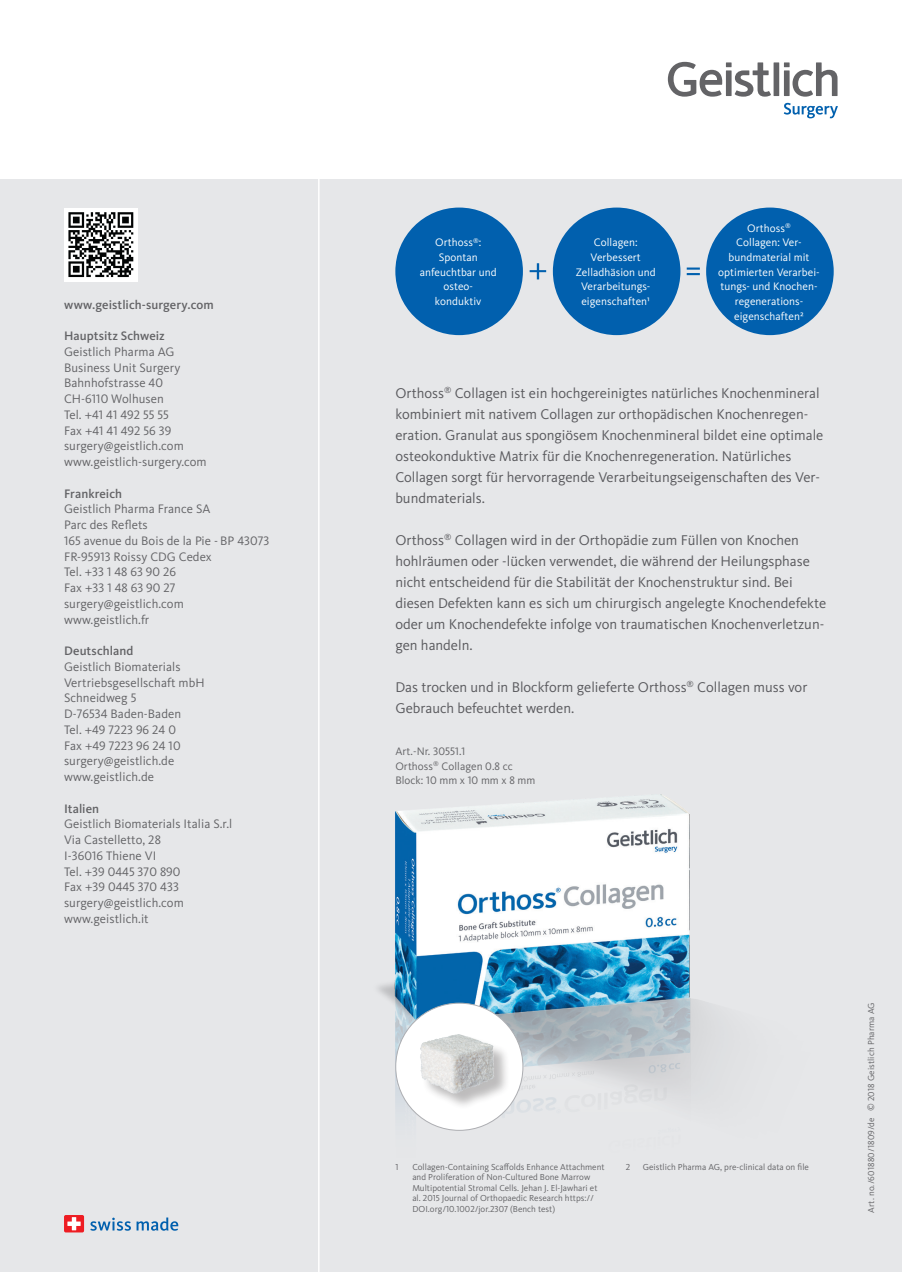
<style>
.page{position:relative;width:902px;height:1272px;background:#fff}
.page>*{position:absolute;margin:0;border:0;box-sizing:border-box;transform-origin:0 0}
.t1{font:14.7px/21px "Kievit Pro";color:#636366}
.t2{font:12.75px/15.8px "Kievit Pro";letter-spacing:.005em;color:#636366}
.t3{font:500 12.75px "Kievit Pro";letter-spacing:.005em;color:#636366}
.t4{font:11.25px/14.7px "Kievit Pro";letter-spacing:.005em;color:#fff;text-align:center}
.t5{font:11.25px/14.7px "Kievit Pro";letter-spacing:.005em;color:#636366}
.t6{font:9px/10.5px "Kievit Pro";color:#636366}
</style>
<div class="page">
<div style="left:0;top:179px;width:902px;height:1093px;background:#e6e7e9"></div>
<hr style="left:318px;top:179px;width:2px;height:1093px;background:#fff">
<svg style="left:668px;top:62px;width:169px;height:35px"></svg>
<svg style="left:784px;top:103px;width:54px;height:15px"></svg>
<img style="left:378px;top:794px;width:334px;height:337px">
<div style="left:396px;top:1003px;width:127px;height:127px;background:#fff;border-radius:50%"></div>
<div style="left:421px;top:1034px;width:89px;height:76px;background:#231f20;opacity:.3"></div>
<img style="left:420px;top:1034px;width:37px;height:59px">
<div style="left:395px;top:208px;width:128px;height:127px;background:#0160ae;border-radius:50%"></div>
<div style="left:553px;top:208px;width:127px;height:127px;background:#0160ae;border-radius:50%"></div>
<div style="left:706px;top:208px;width:128px;height:127px;background:#0160ae;border-radius:50%"></div>
<svg style="left:530px;top:263px;width:16px;height:16px"></svg>
<svg style="left:687px;top:267px;width:13px;height:8px"></svg>
<svg style="left:90px;top:1217px;width:41px;height:14px"></svg>
<svg style="left:137px;top:1217px;width:41px;height:14px"></svg>
<div style="left:64px;top:1215px;width:20px;height:17px;background:#ee1d23;border-radius:2px"></div>
<svg style="left:67px;top:1217px;width:14px;height:13px"></svg>
<div style="left:64px;top:208px;width:74px;height:73px;background:#fff"></div>
<div style="left:66px;top:210px;width:70px;height:69px;background:linear-gradient(to bottom,#fff,#fff)"></div>
<svg style="left:68px;top:212px;width:65px;height:65px"></svg>
<p class="t3" style="left:64px;top:297px;width:151px">www.geistlich-surgery.com</p>
<p class="t3" style="left:64px;top:328px;width:102px">Hauptsitz Schweiz</p>
<p class="t2" style="left:64px;top:344px;width:144px">Geistlich Pharma AG<br>Business Unit Surgery<br>Bahnhofstrasse 40<br>CH-6110 Wolhusen<br>Tel. +41 41 492 55 55<br>Fax +41 41 492 56 39 surgery@geistlich.com www.geistlich-surgery.com</p>
<p class="t3" style="left:64px;top:486px;width:60px">Frankreich</p>
<p class="t2" style="left:64px;top:501px;width:207px">Geistlich Pharma France SA<br>Parc des Reflets<br>165 avenue du Bois de la Pie - BP 43073<br>FR-95913 Roissy CDG Cedex<br>Tel. +33 1 48 63 90 26<br>Fax +33 1 48 63 90 27 surgery@geistlich.com www.geistlich.fr</p>
<p class="t3" style="left:64px;top:643px;width:71px">Deutschland</p>
<p class="t2" style="left:64px;top:659px;width:142px">Geistlich Biomaterials<br>Vertriebsgesellschaft mbH<br>Schneidweg 5<br>D-76534 Baden-Baden<br>Tel. +49 7223 96 24 0<br>Fax +49 7223 96 24 10 surgery@geistlich.de www.geistlich.de</p>
<p class="t3" style="left:64px;top:801px;width:37px">Italien</p>
<p class="t2" style="left:64px;top:816px;width:170px">Geistlich Biomaterials Italia S.r.l<br>Via Castelletto, 28<br>I-36016 Thiene VI<br>Tel. +39 0445 370 890<br>Fax +39 0445 370 433 surgery@geistlich.com www.geistlich.it</p>
<p class="t4" style="left:420px;top:235px;width:78px">Orthoss<sup>®</sup>:<br>Spontan anfeuchtbar und osteo&shy;konduktiv</p>
<p class="t4" style="left:576px;top:235px;width:82px">Collagen:<br>Verbessert<br>Zelladhäsion und<br>Verarbeitungs&shy;eigenschaften¹</p>
<p class="t4" style="left:718px;top:220px;width:103px">Orthoss<sup>®<br></sup>Collagen: Ver&shy;bundmaterial mit optimierten Verarbei&shy;tungs- und Knochen&shy;regenerations&shy;eigenschaften²</p>
<p class="t1" style="left:395px;top:382px;width:430px">Orthoss<sup>®</sup> Collagen ist ein hochgereinigtes natürliches Knochenmineral kombiniert mit nativem Collagen zur orthopädischen Knochenregen&shy;eration. Granulat aus spongiösem Knochenmineral bildet eine optimale osteokonduktive Matrix für die Knochenregeneration. Natürliches Collagen sorgt für hervorragende Verarbeitungseigenschaften des Ver&shy;bundmaterials.</p>
<p class="t1" style="left:395px;top:529px;width:432px">Orthoss<sup>®</sup> Collagen wird in der Orthopädie zum Füllen von Knochen hohlräumen oder -lücken verwendet, die während der Heilungsphase nicht entscheidend für die Stabilität der Knochenstruktur sind. Bei diesen Defekten kann es sich um chirurgisch angelegte Knochendefekte oder um Knochendefekte infolge von traumatischen Knochenverletzun&shy;gen handeln.</p>
<p class="t1" style="left:395px;top:676px;width:414px">Das trocken und in Blockform gelieferte Orthoss<sup>®</sup> Collagen muss vor<br>Gebrauch befeuchtet werden.</p>
<p class="t5" style="left:395px;top:744px;width:142px">Art.-Nr. 30551.1<br>Orthoss<sup>®</sup> Collagen 0.8 cc<br>Block: 10 mm x 10 mm x 8 mm</p>
<p class="t6" style="left:395px;top:1161px;width:5px">1</p>
<p class="t6" style="left:412px;top:1161px;width:194px">Collagen-Containing Scaffolds Enhance Attachment and Proliferation of Non-Cultured Bone Marrow Multipotential Stromal Cells. Jehan J. El-Jawhari et al. 2015 Journal of Orthopaedic Research https:// DOI.org/10.1002/jor.2307 (Bench test)</p>
<p class="t6" style="left:626px;top:1161px;width:6px">2</p>
<p class="t6" style="left:643px;top:1161px;width:168px">Geistlich Pharma AG, pre-clinical data on file</p>
<p class="t6" style="left:866px;top:1212px;width:212px;rotate:-90deg">Art. no./601880/1809/de © 2018 Geistlich Pharma AG</p>
</div>
